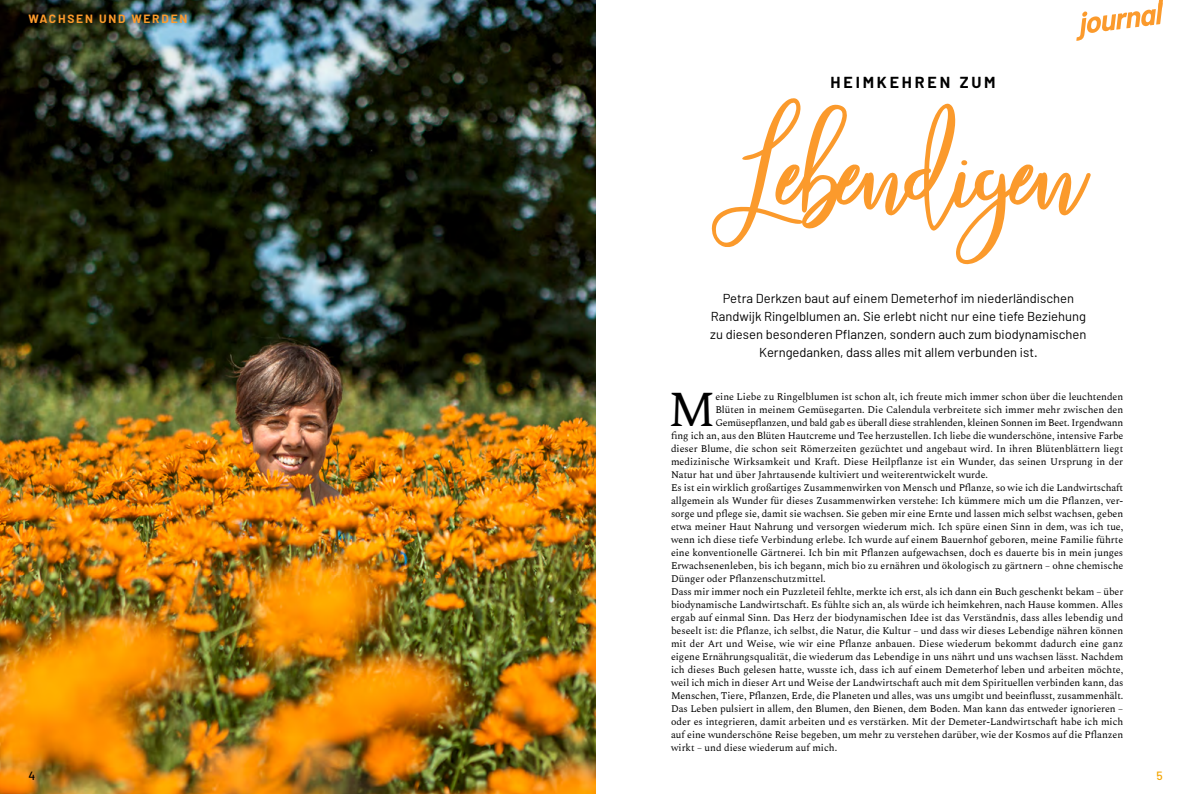
<style>
.page{position:relative;width:1191px;height:794px;background:#fff}
.page>*{position:absolute;margin:0;border:0;box-sizing:border-box;transform-origin:0 0}
._01_Intro{font:140px "Rain Love Script";color:#fb9a2c}
.t1{font:49.4px "Spectral";color:#000}
._01_Intro-2{font:700 16px "Barlow";letter-spacing:.18em;color:#000}
._01_Intro-3{font:13px/18px "Barlow";color:#000;text-align:center}
.t2{font:700 12px "Barlow";letter-spacing:.15em;color:#fb9a2c}
.t3{font:500 12px "Barlow";color:#000}
.t4{font:500 12px "Barlow";color:#f4a500}
.t5{font:10px/13px "Spectral";color:#000;text-align:justify}
.t6{font:10px "Spectral";letter-spacing:-.02em;color:#000}
</style>
<div class="page">
<img style="left:0;top:0;width:595px;height:794px">
<svg style="left:1076px;top:0;width:87px;height:41px"></svg>
<p class="t2" style="left:28px;top:11px;width:161px">WACHSEN UND WERDEN</p>
<p class="_01_Intro-2" style="left:830px;top:72px;width:167px">HEIMKEHREN ZUM</p>
<p class="_01_Intro" style="left:712px;top:69px;width:373px">Lebendigen</p>
<p class="_01_Intro-3" style="left:710px;top:289px;width:378px">Petra Derkzen baut auf einem Demeterhof im niederländischen Randwijk Ringelblumen an. Sie erlebt nicht nur eine tiefe Beziehung zu diesen besonderen Pflanzen, sondern auch zum biodynamischen Kerngedanken, dass alles mit allem verbunden ist.</p>
<p class="t1" style="left:668px;top:374px;width:49px">M</p>
<p class="t5" style="left:715px;top:390px;width:409px">eine Liebe zu Ringelblumen ist schon alt, ich freute mich immer schon über die leuchtenden</p>
<p class="t5" style="left:715px;top:403px;width:409px">Blüten in meinem Gemüsegarten. Die Calendula verbreitete sich immer mehr zwischen den</p>
<p class="t6" style="left:715px;top:415px;width:409px">Gemüsepflanzen, und bald gab es überall diese strahlenden, kleinen Sonnen im Beet. Irgendwann</p>
<p class="t5" style="left:671px;top:429px;width:454px">fing ich an, aus den Blüten Hautcreme und Tee herzustellen. Ich liebe die wunderschöne, intensive Farbe</p>
<p class="t5" style="left:671px;top:442px;width:454px">dieser Blume, die schon seit Römerzeiten gezüchtet und angebaut wird. In ihren Blütenblättern liegt</p>
<p class="t5" style="left:671px;top:455px;width:454px">medizinische Wirksamkeit und Kraft. Diese Heilpflanze ist ein Wunder, das seinen Ursprung in der</p>
<p class="t5" style="left:671px;top:468px;width:319px">Natur hat und über Jahrtausende kultiviert und weiterentwickelt wurde.</p>
<p class="t5" style="left:671px;top:481px;width:454px">Es ist ein wirklich großartiges Zusammenwirken von Mensch und Pflanze, so wie ich die Landwirtschaft allgemein als Wunder für dieses Zusammenwirken verstehe: Ich kümmere mich um die Pflanzen, ver&shy;sorge und pflege sie, damit sie wachsen. Sie geben mir eine Ernte und lassen mich selbst wachsen, geben etwa meiner Haut Nahrung und versorgen wiederum mich. Ich spüre einen Sinn in dem, was ich tue, wenn ich diese tiefe Verbindung erlebe. Ich wurde auf einem Bauernhof geboren, meine Familie führte eine konventionelle Gärtnerei. Ich bin mit Pflanzen aufgewachsen, doch es dauerte bis in mein junges Erwachsenenleben, bis ich begann, mich bio zu ernähren und ökologisch zu gärtnern – ohne chemische Dünger oder Pflanzenschutzmittel.</p>
<p class="t5" style="left:671px;top:585px;width:454px">Dass mir immer noch ein Puzzleteil fehlte, merkte ich erst, als ich dann ein Buch geschenkt bekam – über biodynamische Landwirtschaft. Es fühlte sich an, als würde ich heimkehren, nach Hause kommen. Alles ergab auf einmal Sinn. Das Herz der biodynamischen Idee ist das Verständnis, dass alles lebendig und beseelt ist: die Pflanze, ich selbst, die Natur, die Kultur – und dass wir dieses Lebendige nähren können mit der Art und Weise, wie wir eine Pflanze anbauen. Diese wiederum bekommt dadurch eine ganz eigene Ernährungsqualität, die wiederum das Lebendige in uns nährt und uns wachsen lässt. Nachdem ich dieses Buch gelesen hatte, wusste ich, dass ich auf einem Demeterhof leben und arbeiten möchte, weil ich mich in dieser Art und Weise der Landwirtschaft auch mit dem Spirituellen verbinden kann, das Menschen, Tiere, Pflanzen, Erde, die Planeten und alles, was uns umgibt und beeinflusst, zusammenhält.<br>Das Leben pulsiert in allem, den Blumen, den Bienen, dem Boden. Man kann das entweder ignorieren – oder es integrieren, damit arbeiten und es verstärken. Mit der Demeter-Landwirtschaft habe ich mich auf eine wunderschöne Reise begeben, um mehr zu verstehen darüber, wie der Kosmos auf die Pflanzen wirkt – und diese wiederum auf mich.</p>
<p class="t3" style="left:28px;top:768px;width:8px">4</p>
<p class="t4" style="left:1156px;top:768px;width:8px">5</p>
</div>
